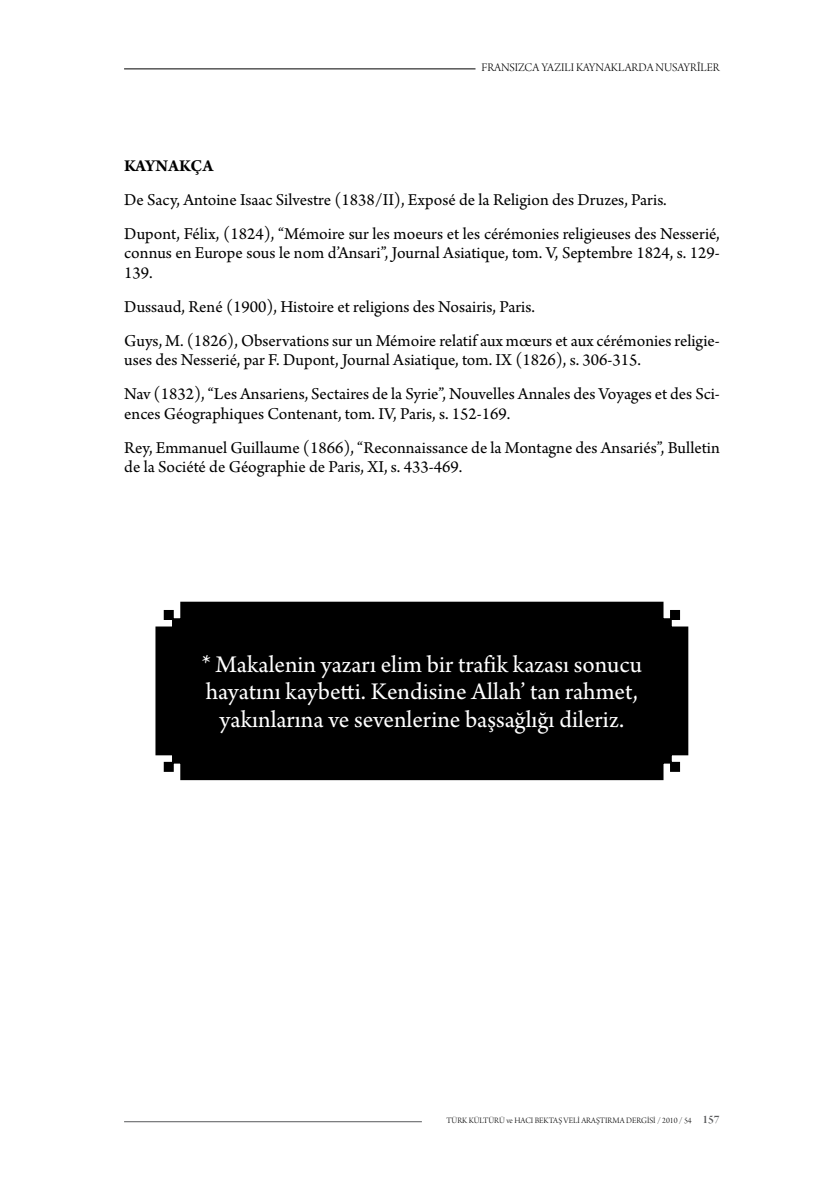
<style>
.page{position:relative;width:819px;height:1191px;background:#fff}
.page>*{position:absolute;margin:0;border:0;box-sizing:border-box;transform-origin:0 0}
.t1{font:25.2px/27.7px "Arno Pro";color:#fff;text-align:center}
.t2{font:17.5px/34.1px "Arno Pro";color:#000}
.t3{font:700 17.5px "Arno Pro";letter-spacing:.005em;color:#000}
.t4{font:12.25px "Arno Pro Light Display";color:#000}
.t5{font:8.75px "Arno Pro Light Display";color:#000}
.s1{font-family:"Arno Pro Smbd Display";font-size:12.25px;color:#58595b}
</style>
<div class="page">
<hr style="left:124px;top:68px;width:351px;height:1px;background:#000">
<hr style="left:124px;top:1121px;width:298px;height:1px;background:#58595b">
<div style="left:155px;top:601px;width:534px;height:180px;background:#000"></div>
<p class="t4" style="left:481px;top:61px;width:239px">FRANSIZCA YAZILI KAYNAKLARDA NUSAYRÎLER</p>
<p class="t3" style="left:124px;top:155px;width:91px">KAYNAKÇA</p>
<p class="t2" style="left:124px;top:184px;width:597px">De Sacy, Antoine Isaac Silvestre (1838/II), Exposé de la Religion des Druzes, Paris.<br>Dupont, Félix, (1824), “Mémoire sur les moeurs et les cérémonies religieuses des Nesserié,</p>
<p class="t2" style="left:124px;top:244px;width:597px;line-height:19.2px">connus en Europe sous le nom d’Ansari”, Journal Asiatique, tom. V, Septembre 1824, s. 129-<br>139.</p>
<p class="t2" style="left:124px;top:290px;width:597px">Dussaud, René (1900), Histoire et religions des Nosairis, Paris.<br>Guys, M. (1826), Observations sur un Mémoire relatif aux mœurs et aux cérémonies religie-</p>
<p class="t2" style="left:124px;top:344px;width:597px">uses des Nesserié, par F. Dupont, Journal Asiatique, tom. IX (1826), s. 306-315.<br>Nav (1832), “Les Ansariens, Sectaires de la Syrie”, Nouvelles Annales des Voyages et des Sci-</p>
<p class="t2" style="left:124px;top:397px;width:597px">ences Géographiques Contenant, tom. IV, Paris, s. 152-169.<br>Rey, Emmanuel Guillaume (1866), “Reconnaissance de la Montagne des Ansariés”, Bulletin</p>
<p class="t2" style="left:124px;top:450px;width:339px">de la Société de Géographie de Paris, XI, s. 433-469.</p>
<h1 class="t1" style="left:202px;top:651px;width:442px">* Makalenin yazarı elim bir trafik kazası sonucu hayatını kaybetti. Kendisine Allah’ tan rahmet, yakınlarına ve sevenlerine başsağlığı dileriz.</h1>
<p class="t5" style="left:446px;top:1116px;width:275px">TÜRK KÜLTÜRÜ ve HACI BEKTAŞ VELİ ARAŞTIRMA DERGİSİ / 2010 / 54 <span class="s1">157</span></p>
</div>
